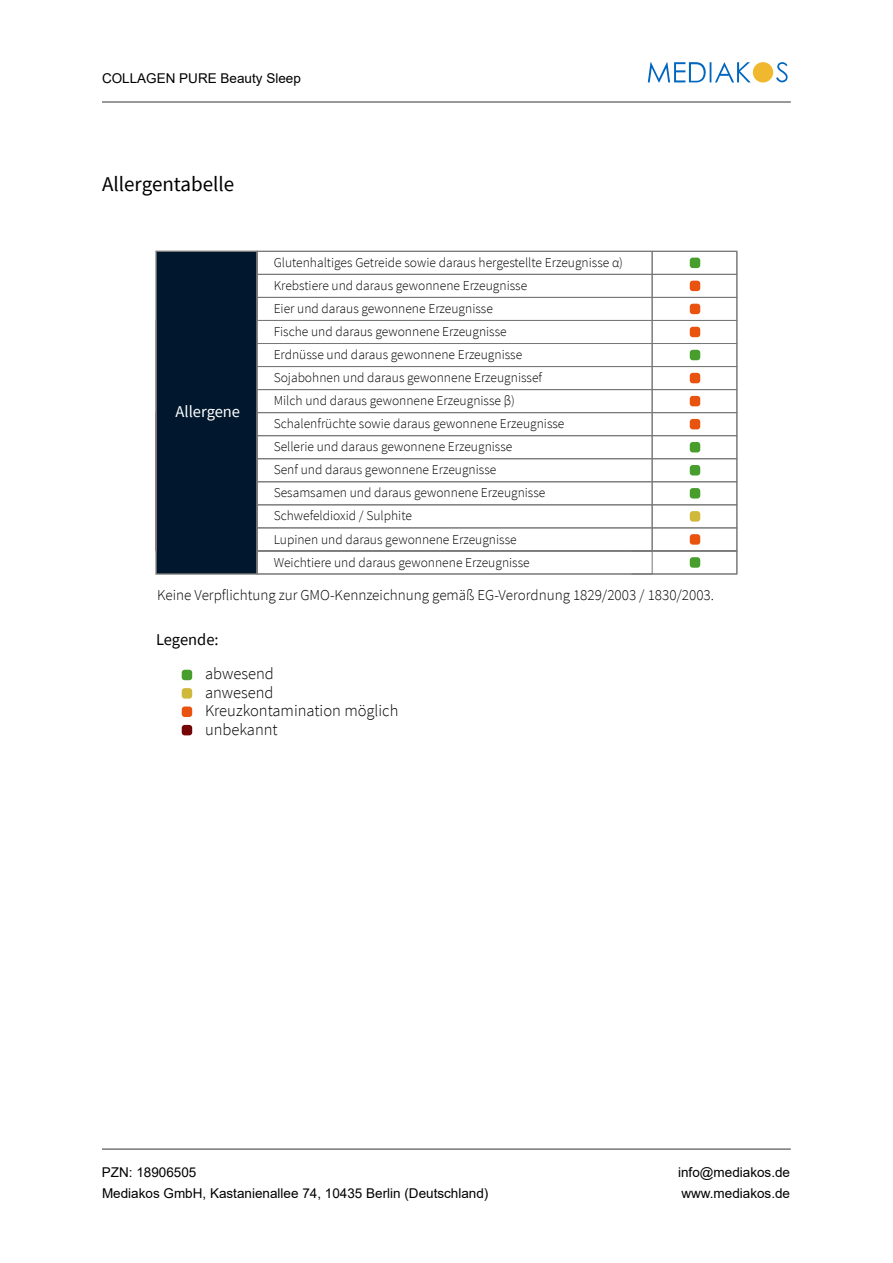
<style>
.page{position:relative;width:893px;height:1263px;background:#fff}
.page>*{position:absolute;margin:0;border:0;box-sizing:border-box;transform-origin:0 0}
.t1{font:21px "Source Sans Pro";color:#000}
.t2{font:300 16.5px/18.5px "Source Sans Pro";color:#000}
.t3{font:16.5px "Source Sans Pro";color:#fff}
.t4{font:16.5px "Source Sans Pro";letter-spacing:-.005em;color:#000}
.t5{font:300 15.15px "Source Sans Pro";color:#000}
.t6{font:300 13.5px/23.1px "Source Sans Pro";color:#000}
.t7{font:13.5px/21px "Arial";color:#000}
</style>
<div class="page">
<hr style="left:102px;top:1148px;width:689px;height:2px;background:#777">
<svg style="left:648px;top:62px;width:140px;height:21px"></svg>
<hr style="left:102px;top:101px;width:689px;height:2px;background:#777">
<div style="left:155px;top:251px;width:103px;height:324px;background:#01172d;border:1px solid #777"></div>
<hr style="left:156px;top:413px;width:1px;height:138px;background:#777">
<div style="left:257px;top:251px;width:480px;height:24px;border:1px solid #777"></div>
<div style="left:257px;top:274px;width:480px;height:24px;border:1px solid #777"></div>
<div style="left:257px;top:297px;width:480px;height:24px;border:1px solid #777"></div>
<svg style="left:256px;top:320px;width:481px;height:93px"></svg>
<svg style="left:156px;top:320px;width:1px;height:93px"></svg>
<div style="left:257px;top:412px;width:480px;height:24px;border:1px solid #777"></div>
<div style="left:257px;top:435px;width:480px;height:24px;border:1px solid #777"></div>
<div style="left:257px;top:458px;width:480px;height:24px;border:1px solid #777"></div>
<div style="left:257px;top:481px;width:480px;height:24px;border:1px solid #777"></div>
<div style="left:257px;top:504px;width:480px;height:24px;border:1px solid #777"></div>
<div style="left:257px;top:528px;width:480px;height:23px;border:1px solid #777"></div>
<div style="left:257px;top:550px;width:395px;height:24px;border:1px solid #777"></div>
<svg style="left:631px;top:550px;width:106px;height:22px"></svg>
<div style="left:257px;top:551px;width:480px;height:23px;border:1px solid #777"></div>
<div style="left:690px;top:258px;width:10px;height:10px;background:#479e2d;border-radius:3px"></div>
<div style="left:690px;top:281px;width:10px;height:10px;background:#e8530f;border-radius:3px"></div>
<div style="left:690px;top:304px;width:10px;height:10px;background:#e8530f;border-radius:3px"></div>
<div style="left:690px;top:327px;width:10px;height:10px;background:#e8530f;border-radius:3px"></div>
<div style="left:690px;top:350px;width:10px;height:10px;background:#479e2d;border-radius:3px"></div>
<div style="left:690px;top:373px;width:10px;height:10px;background:#e8530f;border-radius:3px"></div>
<div style="left:690px;top:396px;width:10px;height:10px;background:#e8530f;border-radius:3px"></div>
<div style="left:690px;top:419px;width:10px;height:10px;background:#e8530f;border-radius:3px"></div>
<div style="left:690px;top:442px;width:10px;height:10px;background:#479e2d;border-radius:3px"></div>
<div style="left:690px;top:465px;width:10px;height:10px;background:#479e2d;border-radius:3px"></div>
<div style="left:690px;top:488px;width:10px;height:10px;background:#479e2d;border-radius:3px"></div>
<div style="left:690px;top:511px;width:10px;height:11px;background:#cfb83a;border-radius:3px"></div>
<div style="left:690px;top:534px;width:10px;height:11px;background:#e8530f;border-radius:3px"></div>
<div style="left:690px;top:557px;width:10px;height:11px;background:#479e2d;border-radius:3px"></div>
<div style="left:182px;top:725px;width:10px;height:10px;background:#750606;border-radius:3px"></div>
<div style="left:182px;top:706px;width:10px;height:11px;background:#e8530f;border-radius:3px"></div>
<div style="left:182px;top:670px;width:10px;height:10px;background:#479e2d;border-radius:3px"></div>
<div style="left:182px;top:688px;width:10px;height:11px;background:#cfb83a;border-radius:3px"></div>
<p class="t7" style="left:102px;top:67px;width:200px">COLLAGEN PURE Beauty Sleep</p>
<h1 class="t1" style="left:102px;top:170px;width:134px">Allergentabelle</h1>
<p class="t6" style="left:274px;top:251px;width:351px">Glutenhaltiges Getreide sowie daraus hergestellte Erzeugnisse α)<br>Krebstiere und daraus gewonnene Erzeugnisse<br>Eier und daraus gewonnene Erzeugnisse<br>Fische und daraus gewonnene Erzeugnisse<br>Erdnüsse und daraus gewonnene Erzeugnisse<br>Sojabohnen und daraus gewonnene Erzeugnissef<br>Milch und daraus gewonnene Erzeugnisse β)<br>Schalenfrüchte sowie daraus gewonnene Erzeugnisse<br>Sellerie und daraus gewonnene Erzeugnisse<br>Senf und daraus gewonnene Erzeugnisse<br>Sesamsamen und daraus gewonnene Erzeugnisse Schwefeldioxid / Sulphite<br>Lupinen und daraus gewonnene Erzeugnisse<br>Weichtiere und daraus gewonnene Erzeugnisse</p>
<p class="t5" style="left:157px;top:586px;width:559px">Keine Verpflichtung zur GMO-Kennzeichnung gemäß EG-Verordnung 1829/2003 / 1830/2003.</p>
<p class="t3" style="left:176px;top:401px;width:66px">Allergene</p>
<p class="t4" style="left:156px;top:629px;width:64px">Legende:</p>
<p class="t2" style="left:205px;top:665px;width:195px">abwesend<br>anwesend<br>Kreuzkontamination möglich unbekannt</p>
<p class="t7" style="left:102px;top:1161px;width:388px">PZN: 18906505<br>Mediakos GmbH, Kastanienallee 74, 10435 Berlin (Deutschland)</p>
<p class="t7" style="left:678px;top:1161px;width:113px">info@mediakos.de www.mediakos.de</p>
</div>
